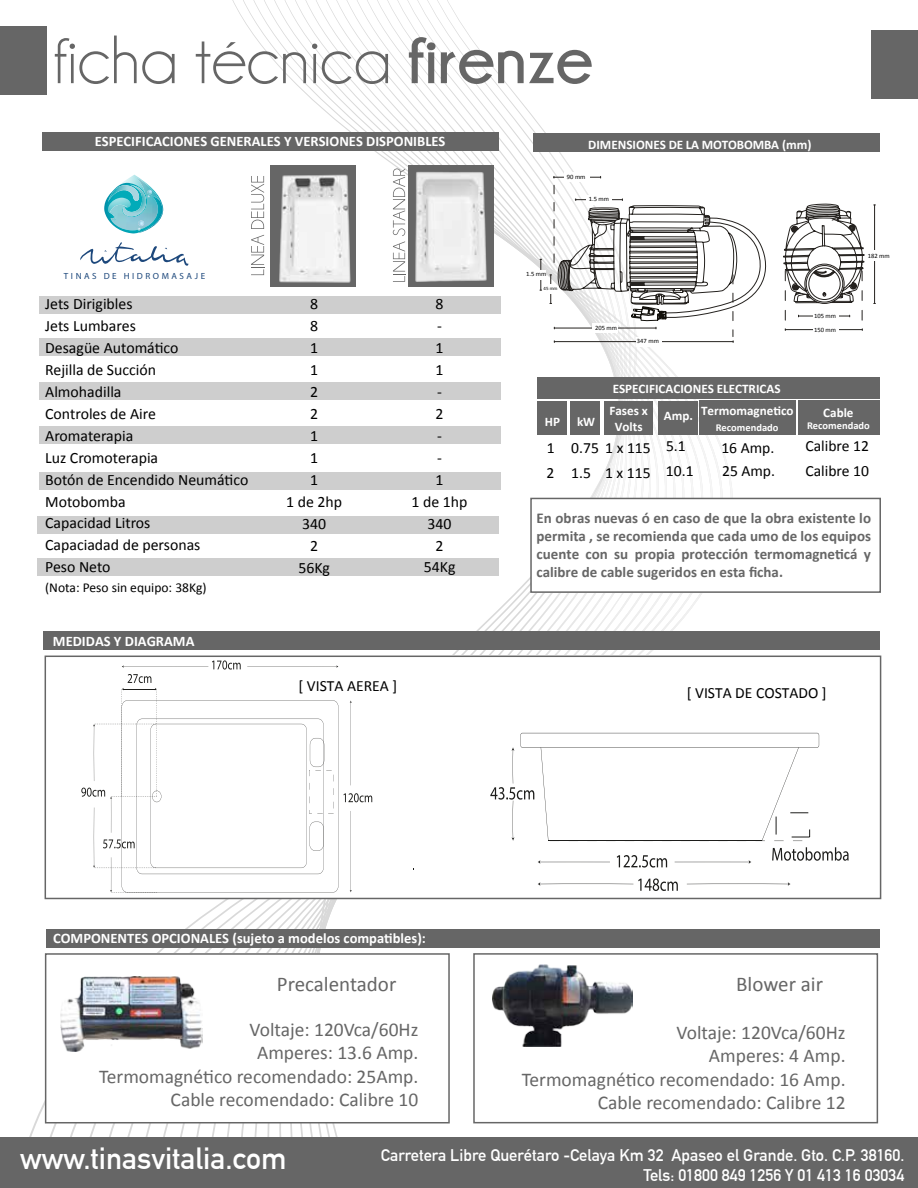
<style>
.page{position:relative;width:918px;height:1188px;background:#fff}
.page>*{position:absolute;margin:0;border:0;box-sizing:border-box;transform-origin:0 0}
.t1{font:69px "Champagne&Limousines";color:#666}
.t2{font:700 30px "DIN Alternate";color:#fff}
.t3{font:21px "Calibri";color:#666}
.t4{font:19.5px/23.4px "Calibri";color:#666;text-align:right}
.t5{font:700 16.5px/19.8px "DIN Alternate";color:#fff;text-align:right}
.t6{font:15.75px/22px "Calibri";color:#000;text-align:center}
.t7{font:15.6px "Calibri";color:#000}
.t8{font:700 15px/18px "Calibri";color:#666;text-align:justify}
.t9{font:700 14.55px "Calibri";color:#fff}
.t10{font:13.5px "Calibri";color:#000}
.t11{font:700 13.05px/15.8px "Calibri";color:#fff;text-align:center}
.t12{font:700 10.5px "Calibri";color:#fff}
.t13{font:8.85px "Myriad Pro";letter-spacing:.28em;color:#1d487c}
.t14{font:6.6px/14px "Calibri";color:#000}
.t15{font:4.95px "Calibri";color:#000}
.s1{font-weight:700}
</style>
<div class="page">
<svg style="left:316px;top:0;width:321px;height:1137px"></svg>
<div style="left:0;top:1137px;width:918px;height:51px;background:#666"></div>
<hr style="left:540px;top:259px;width:1px;height:31px;background:#25221f">
<div style="left:537px;top:270px;width:8px;height:10px;background:#fff"></div>
<div style="left:546px;top:284px;width:9px;height:10px;background:#fff"></div>
<hr style="left:874px;top:205px;width:1px;height:98px;background:#25221f">
<div style="left:872px;top:250px;width:7px;height:10px;background:#fff"></div>
<svg style="left:783px;top:204px;width:82px;height:126px"></svg>
<svg style="left:550px;top:185px;width:217px;height:157px"></svg>
<hr style="left:553px;top:177px;width:48px;height:1px;background:#25221f">
<div style="left:564px;top:172px;width:26px;height:10px;background:#fff"></div>
<div style="left:592px;top:323px;width:26px;height:10px;background:#fff"></div>
<div style="left:636px;top:337px;width:25px;height:10px;background:#fff"></div>
<div style="left:866px;top:251px;width:26px;height:10px;background:#fff"></div>
<div style="left:813px;top:311px;width:25px;height:10px;background:#fff"></div>
<div style="left:813px;top:325px;width:25px;height:10px;background:#fff"></div>
<div style="left:700px;top:401px;width:96px;height:34px;background:#666"></div>
<div style="left:658px;top:401px;width:39px;height:34px;background:#666"></div>
<div style="left:604px;top:401px;width:49px;height:34px;background:#666"></div>
<div style="left:570px;top:401px;width:29px;height:34px;background:#666"></div>
<div style="left:538px;top:401px;width:29px;height:34px;background:#666"></div>
<div style="left:798px;top:401px;width:81px;height:34px;background:#666"></div>
<div style="left:538px;top:377px;width:342px;height:21px;background:#666"></div>
<div style="left:47px;top:655px;width:834px;height:243px;background:#fff"></div>
<div style="left:45px;top:656px;width:836px;height:243px;border:2px solid #666"></div>
<svg style="left:350px;top:811px;width:2px;height:81px"></svg>
<svg style="left:350px;top:700px;width:2px;height:85px"></svg>
<svg style="left:344px;top:793px;width:28px;height:9px"></svg>
<svg style="left:81px;top:660px;width:257px;height:233px"></svg>
<svg style="left:687px;top:882px;width:103px;height:4px"></svg>
<svg style="left:538px;top:878px;width:140px;height:13px"></svg>
<svg style="left:490px;top:733px;width:359px;height:135px"></svg>
<img style="left:809px;top:796px;width:40px;height:63px">
<div style="left:43px;top:631px;width:837px;height:19px;background:#666"></div>
<div style="left:46px;top:930px;width:834px;height:18px;background:#666"></div>
<div style="left:46px;top:953px;width:403px;height:170px;background:#fff"></div>
<div style="left:475px;top:953px;width:403px;height:170px;background:#fff"></div>
<div style="left:45px;top:953px;width:405px;height:170px;border:2px solid #666"></div>
<div style="left:473px;top:953px;width:405px;height:170px;border:2px solid #666"></div>
<div style="left:532px;top:498px;width:349px;height:94px;background:#fff"></div>
<div style="left:530px;top:498px;width:351px;height:95px;border:2px solid #666"></div>
<img style="left:61px;top:976px;width:141px;height:75px">
<img style="left:493px;top:965px;width:140px;height:81px">
<div style="left:871px;top:30px;width:47px;height:69px;background:#666"></div>
<div style="left:0;top:26px;width:46px;height:69px;background:#666"></div>
<svg style="left:104px;top:175px;width:60px;height:58px"></svg>
<svg style="left:80px;top:242px;width:109px;height:24px"></svg>
<div style="left:271px;top:165px;width:85px;height:122px;background:#666"></div>
<div style="left:408px;top:165px;width:85px;height:122px;background:#666"></div>
<div style="left:40px;top:296px;width:461px;height:17px;background:#cecece"></div>
<div style="left:40px;top:339px;width:461px;height:17px;background:#cecece"></div>
<div style="left:40px;top:382px;width:461px;height:18px;background:#cecece"></div>
<div style="left:40px;top:426px;width:461px;height:18px;background:#cecece"></div>
<div style="left:40px;top:472px;width:461px;height:17px;background:#cecece"></div>
<div style="left:38px;top:516px;width:461px;height:17px;background:#cecece"></div>
<div style="left:38px;top:558px;width:461px;height:17px;background:#cecece"></div>
<svg style="left:393px;top:168px;width:12px;height:114px"></svg>
<svg style="left:251px;top:235px;width:13px;height:40px"></svg>
<svg style="left:251px;top:176px;width:13px;height:53px"></svg>
<div style="left:43px;top:132px;width:456px;height:19px;background:#666"></div>
<div style="left:533px;top:133px;width:347px;height:19px;background:#666"></div>
<img style="left:264px;top:172px;width:100px;height:113px">
<img style="left:401px;top:169px;width:100px;height:114px">
<h1 class="t1" style="left:54px;top:25px;width:540px">ficha técnica <span class="s1">firenze</span></h1>
<p class="t9" style="left:95px;top:132px;width:352px">ESPECIFICACIONES GENERALES Y VERSIONES DISPONIBLES</p>
<p class="t11" style="left:588px;top:136px;width:225px">DIMENSIONES DE LA MOTOBOMBA (mm)</p>
<p class="t14" style="left:567px;top:169px;width:20px">90 mm</p>
<p class="t13" style="left:64px;top:270px;width:143px">TINAS DE HIDROMASAJE</p>
<p class="t6" style="left:45px;top:292px;width:205px;text-align:left">Jets Dirigibles<br>Jets Lumbares<br>Desagüe Automático<br>Rejilla de Succión<br>Almohadilla<br>Controles de Aire<br>Aromaterapia<br>Luz Cromoterapia<br>Botón de Encendido Neumático<br>Motobomba<br>Capacidad Litros<br>Capaciadad de personas<br>Peso Neto</p>
<p class="t10" style="left:45px;top:579px;width:163px">(Nota: Peso sin equipo: 38Kg)</p>
<p class="t9" style="left:53px;top:633px;width:143px">MEDIDAS Y DIAGRAMA</p>
<p class="t6" style="left:286px;top:292px;width:57px">8<br>8<br>1<br>1<br>2<br>2<br>1<br>1<br>1<br>1 de 2hp<br>340<br>2<br>56Kg</p>
<p class="t6" style="left:412px;top:292px;width:57px">8<br>-<br>1<br>1<br>-<br>2<br>-<br>-<br>1<br>1 de 1hp<br>340<br>2<br>54Kg</p>
<p class="t7" style="left:299px;top:676px;width:100px">[ VISTA AEREA ]</p>
<p class="t14" style="left:526px;top:267px;width:22px">1.5 mm</p>
<p class="t15" style="left:544px;top:285px;width:15px">45 mm</p>
<p class="t14" style="left:589px;top:192px;width:22px">1.5 mm</p>
<p class="t14" style="left:595px;top:320px;width:23px">205 mm</p>
<p class="t14" style="left:637px;top:334px;width:23px">347 mm</p>
<p class="t11" style="left:613px;top:380px;width:169px">ESPECIFICACIONES ELECTRICAS</p>
<p class="t14" style="left:814px;top:308px;width:23px">105 mm<br>150 mm</p>
<p class="t14" style="left:868px;top:248px;width:23px">182 mm</p>
<p class="t11" style="left:545px;top:413px;width:17px">HP</p>
<p class="t11" style="left:577px;top:413px;width:20px">kW</p>
<p class="t11" style="left:664px;top:402px;width:131px">Amp. Termomagnetico</p>
<p class="t12" style="left:716px;top:421px;width:64px">Recomendado</p>
<p class="t11" style="left:609px;top:402px;width:40px">Fases x<br>Volts</p>
<p class="t11" style="left:823px;top:404px;width:32px">Cable</p>
<p class="t12" style="left:807px;top:419px;width:64px">Recomendado</p>
<p class="t7" style="left:547px;top:438px;width:141px">1 0.75 1 x 115 5.1</p>
<p class="t7" style="left:721px;top:438px;width:54px">16 Amp.</p>
<p class="t7" style="left:805px;top:437px;width:65px">Calibre 12</p>
<p class="t7" style="left:547px;top:463px;width:149px">2 1.5 1 x 115 10.1</p>
<p class="t7" style="left:722px;top:461px;width:54px">25 Amp.</p>
<p class="t7" style="left:805px;top:461px;width:65px">Calibre 10</p>
<p class="t8" style="left:537px;top:508px;width:336px">En obras nuevas ó en caso de que la obra existente lo permita , se recomienda que cada umo de los equipos cuente con su propia protección termomagneticá y calibre de cable sugeridos en esta ficha.</p>
<p class="t7" style="left:687px;top:683px;width:141px">[ VISTA DE COSTADO ]</p>
<p class="t9" style="left:53px;top:929px;width:374px">COMPONENTES OPCIONALES (sujeto a modelos compatibles):</p>
<h3 class="t3" style="left:277px;top:971px;width:121px">Precalentador</h3>
<h3 class="t3" style="left:736px;top:971px;width:88px">Blower air</h3>
<p class="t4" style="left:99px;top:1017px;width:321px">Voltaje: 120Vca/60Hz<br>Amperes: 13.6 Amp.<br>Termomagnético recomendado: 25Amp.<br>Cable recomendado: Calibre 10</p>
<p class="t4" style="left:522px;top:1020px;width:325px">Voltaje: 120Vca/60Hz<br>Amperes: 4 Amp.<br>Termomagnético recomendado: 16 Amp.<br>Cable recomendado: Calibre 12</p>
<h2 class="t2" style="left:20px;top:1136px;width:268px">www.tinasvitalia.com</h2>
<p class="t5" style="left:381px;top:1144px;width:525px">Carretera Libre Querétaro -Celaya Km 32 Apaseo el Grande. Gto. C.P. 38160.<br>Tels: 01800 849 1256 Y 01 413 16 03034</p>
</div>
